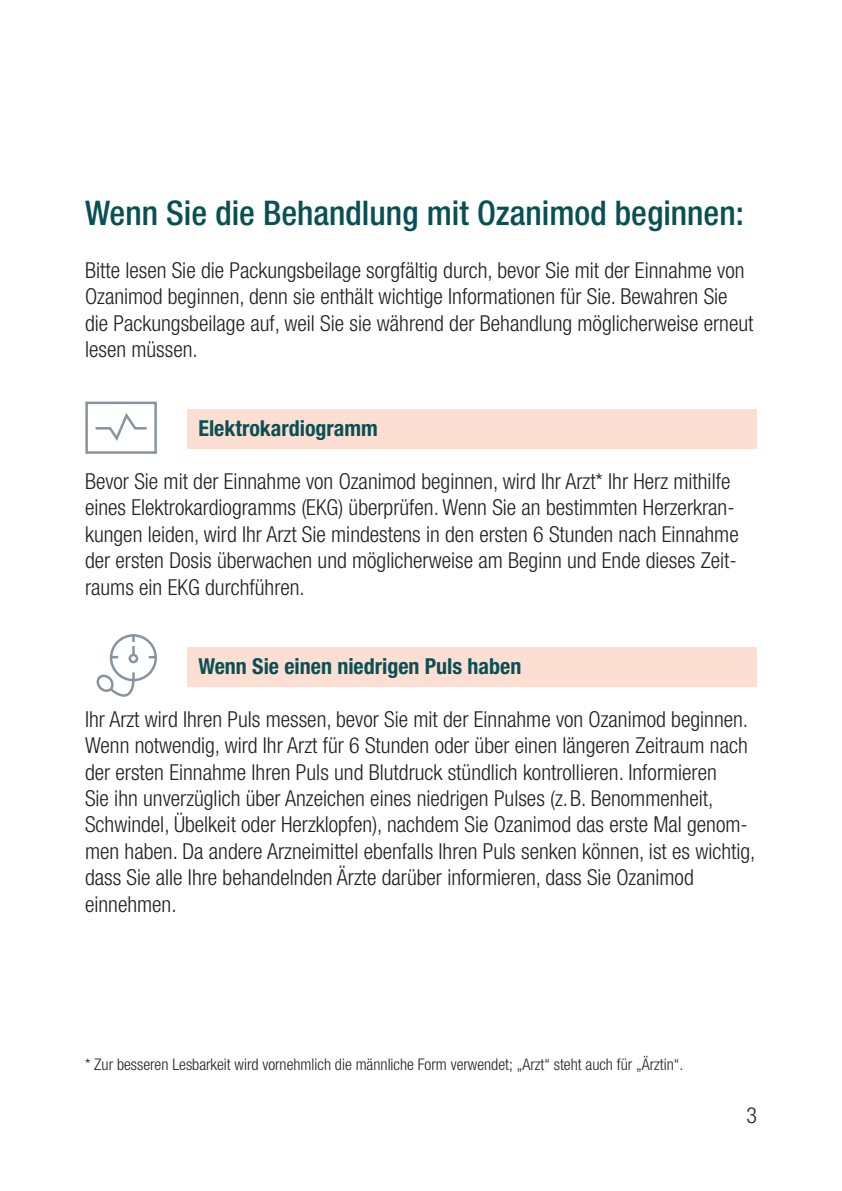
<style>
.page{position:relative;width:842px;height:1191px;background:#fff}
.page>*{position:absolute;margin:0;border:0;box-sizing:border-box;transform-origin:0 0}
.t1{font:500 condensed 34px "Helvetica Neue LT Pro";color:#095054}
.t2{font:300 condensed 22px/26.4px "Helvetica Neue LT Pro";color:#231f20}
.t3{font:700 condensed 22px "Helvetica Neue LT Pro";color:#095054}
.t4{font:300 condensed 16px "Helvetica Neue LT Pro";color:#231f20}
</style>
<div class="page">
<div style="left:187px;top:409px;width:570px;height:40px;background:#fdded3"></div>
<div style="left:187px;top:646px;width:570px;height:40px;background:#fdded3"></div>
<div style="left:85px;top:401px;width:72px;height:53px;border:2px solid #87949f"></div>
<svg style="left:95px;top:413px;width:52px;height:28px"></svg>
<div style="left:110px;top:634px;width:47px;height:47px;border:2px solid #87949f;border-radius:50%"></div>
<div style="left:129px;top:653px;width:9px;height:10px;border:2px solid #87949f;border-radius:50%"></div>
<svg style="left:96px;top:671px;width:40px;height:26px"></svg>
<svg style="left:111px;top:656px;width:7px;height:2px"></svg>
<svg style="left:149px;top:656px;width:7px;height:2px"></svg>
<svg style="left:132px;top:634px;width:3px;height:21px"></svg>
<h1 class="t1" style="left:85px;top:192px;width:660px">Wenn Sie die Behandlung mit Ozanimod beginnen:</h1>
<p class="t2" style="left:85px;top:256px;width:670px">Bitte lesen Sie die Packungsbeilage sorgfältig durch, bevor Sie mit der Einnahme von Ozanimod beginnen, denn sie enthält wichtige Informationen für Sie. Bewahren Sie die Packungsbeilage auf, weil Sie sie während der Behandlung möglicherweise erneut lesen müssen.</p>
<p class="t3" style="left:198px;top:415px;width:181px">Elektrokardiogramm</p>
<p class="t2" style="left:85px;top:468px;width:655px">Bevor Sie mit der Einnahme von Ozanimod beginnen, wird Ihr Arzt* Ihr Herz mithilfe eines Elektrokardiogramms (EKG) überprüfen. Wenn Sie an bestimmten Herzerkran&shy;kungen leiden, wird Ihr Arzt Sie mindestens in den ersten 6 Stunden nach Einnahme der ersten Dosis überwachen und möglicherweise am Beginn und Ende dieses Zeit&shy;raums ein EKG durchführen.</p>
<p class="t3" style="left:198px;top:652px;width:324px">Wenn Sie einen niedrigen Puls haben</p>
<p class="t2" style="left:85px;top:705px;width:672px">Ihr Arzt wird Ihren Puls messen, bevor Sie mit der Einnahme von Ozanimod beginnen.<br>Wenn notwendig, wird Ihr Arzt für 6 Stunden oder über einen längeren Zeitraum nach der ersten Einnahme Ihren Puls und Blutdruck stündlich kontrollieren. Informieren<br>Sie ihn unverzüglich über Anzeichen eines niedrigen Pulses (z.B. Benommenheit, Schwindel, Übelkeit oder Herzklopfen), nachdem Sie Ozanimod das erste Mal genom&shy;men haben. Da andere Arzneimittel ebenfalls Ihren Puls senken können, ist es wichtig, dass Sie alle Ihre behandelnden Ärzte darüber informieren, dass Sie Ozanimod einnehmen.</p>
<p class="t4" style="left:85px;top:1055px;width:600px">* Zur besseren Lesbarkeit wird vornehmlich die männliche Form verwendet; „Arzt“ steht auch für „Ärztin“.</p>
<p class="t2" style="left:746px;top:1101px;width:12px">3</p>
</div>
